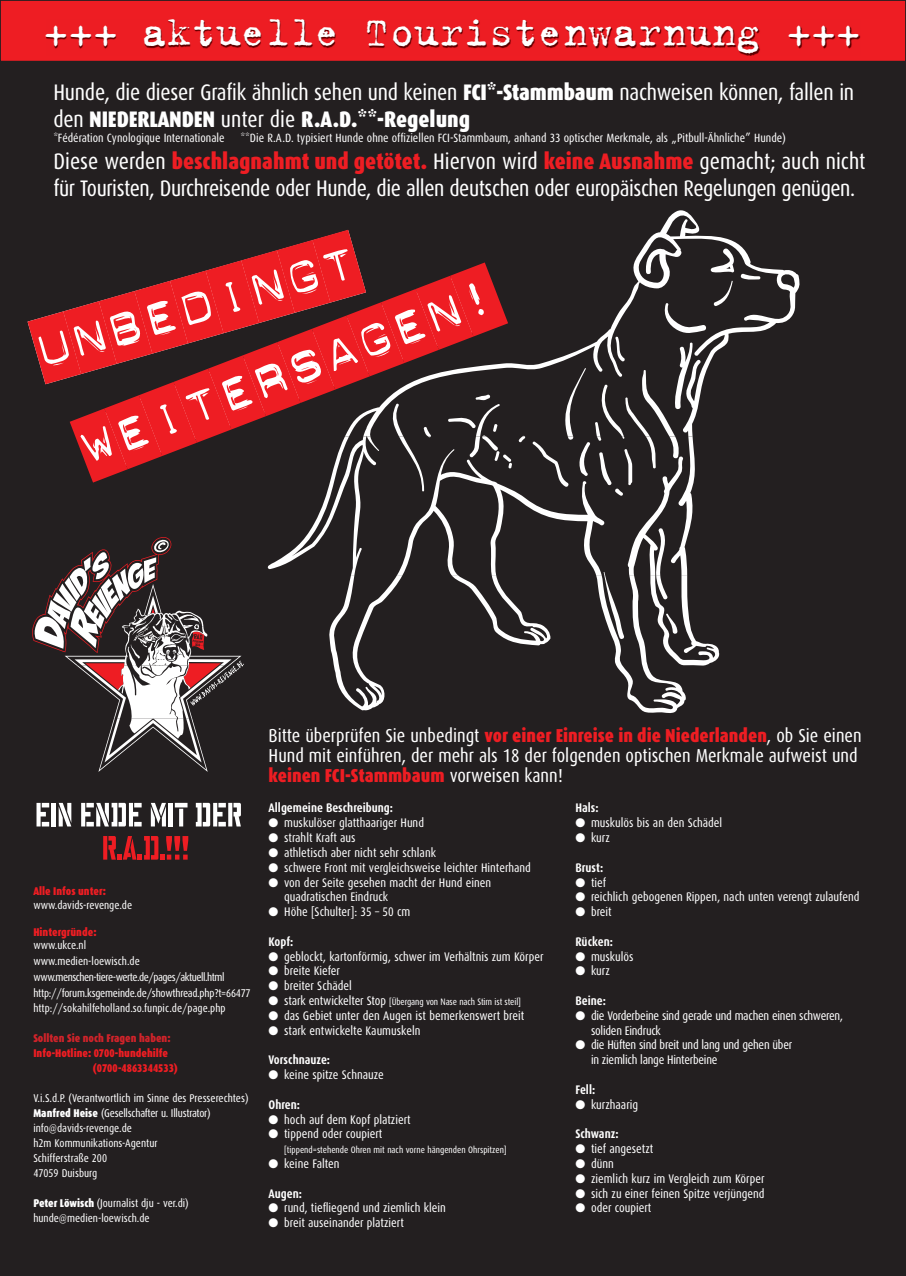
<style>
.page{position:relative;width:906px;height:1276px;background:#fff}
.page>*{position:absolute;margin:0;border:0;box-sizing:border-box;transform-origin:0 0}
.t1{font:45px "Trixie Text";color:#fff}
.t2{font:22.5px/27px "Dax Condensed";letter-spacing:-.02em;color:#fff}
.t3{font:18.75px/20.2px "Dax Condensed";color:#fff}
.t4{font:12.45px/14.8px "Dax Condensed";color:#fff}
.t5{font:12.45px/14.8px "Dax Condensed";letter-spacing:-.02em;color:#fff}
.t6{font:700 12.45px "Dax Condensed";color:#fff}
.t7{font:12px "Dax Condensed";color:#fff}
.t8{font:11.25px/15px "Dax Condensed";color:#fff}
.t9{font:11.25px/15.8px "Dax Condensed";letter-spacing:-.02em;color:#fff}
.t10{font:900 11.25px/15px "Dax Condensed";color:#ee1d23}
.t11{font:900 11.25px "Dax Condensed";color:#d1232a}
.t12{font:9.38px "Dax Condensed";color:#fff}
.s1{font-weight:900}
.s2{font-weight:900;color:#ee1d23}
.s3{font-size:12.45px}
</style>
<div class="page">
<div style="left:0;top:0;width:905px;height:1275px;background:#231f20"></div>
<svg style="left:329px;top:575px;width:391px;height:138px"></svg>
<svg style="left:267px;top:436px;width:428px;height:139px"></svg>
<svg style="left:520px;top:210px;width:280px;height:226px"></svg>
<svg style="left:37px;top:803px;width:12px;height:23px"></svg>
<hr style="left:52px;top:803px;width:4px;height:23px;background:#fff">
<svg style="left:59px;top:803px;width:12px;height:23px"></svg>
<svg style="left:81px;top:803px;width:61px;height:23px"></svg>
<svg style="left:151px;top:803px;width:15px;height:23px"></svg>
<hr style="left:169px;top:803px;width:4px;height:23px;background:#fff">
<svg style="left:175px;top:803px;width:12px;height:23px"></svg>
<svg style="left:196px;top:803px;width:45px;height:23px"></svg>
<svg style="left:32px;top:537px;width:212px;height:235px"></svg>
<svg style="left:103px;top:836px;width:85px;height:23px"></svg>
<svg style="left:509px;top:363px;width:11px;height:116px"></svg>
<svg style="left:27px;top:229px;width:482px;height:256px"></svg>
<div style="left:0;top:0;width:905px;height:61px;background:#ee1d23"></div>
<div style="left:0;top:0;width:906px;height:62px;border:1px solid #231f20"></div>
<img style="left:46px;top:20px;width:814px;height:36px">
<h1 class="t1" style="left:43px;top:6px;width:818px">+++ aktuelle Touristenwarnung +++</h1>
<h2 class="t2" style="left:53px;top:79px;width:802px">Hunde, die dieser Grafik ähnlich sehen und keinen <span class="s1">FCI*-Stammbaum</span> nachweisen können, fallen in den <span class="s1">NIEDERLANDEN</span> unter die <span class="s1">R.A.D.**-Regelung</span></h2>
<p class="t7" style="left:53px;top:131px;width:173px">*Fédération Cynologique Internationale</p>
<p class="t7" style="left:241px;top:131px;width:547px">**Die R.A.D. typisiert Hunde ohne offiziellen FCI-Stammbaum, anhand 33 optischer Merkmale, als „Pitbull-Ähnliche” Hunde)</p>
<h2 class="t2" style="left:53px;top:148px;width:813px">Diese werden <span class="s2">beschlagnahmt und getötet.</span> Hiervon wird <span class="s2">keine Ausnahme</span> gemacht; auch nicht für Touristen, Durchreisende oder Hunde, die allen deutschen oder europäischen Regelungen genügen.</h2>
<p class="t10" style="left:33px;top:884px;width:74px">Alle Infos unter:</p>
<p class="t8" style="left:33px;top:897px;width:100px">www.davids-revenge.de</p>
<p class="t10" style="left:33px;top:924px;width:65px">Hintergründe:</p>
<p class="t9" style="left:33px;top:937px;width:219px">www.ukce.nl<br>www.medien-loewisch.de www.menschen-tiere-werte.de/pages/aktuell.html http://forum.ksgemeinde.de/showthread.php?t=66477 http://sokahilfeholland.so.funpic.de/page.php</p>
<p class="t11" style="left:33px;top:1032px;width:139px">Sollten Sie noch Fragen haben:</p>
<p class="t10" style="left:93px;top:1046px;width:86px;text-indent:-59px">Info-Hotline: 0700-hundehilfe (0700-4863344533)</p>
<p class="t8" style="left:33px;top:1091px;width:217px">V.i.S.d.P. (Verantwortlich im Sinne des Presserechtes)<br><span class="s1">Manfred Heise</span> (Gesellschafter u. Illustrator) info@davids-revenge.de<br>h2m Kommunikations-Agentur<br>Schifferstraße 200<br>47059 Duisburg</p>
<p class="t8" style="left:33px;top:1196px;width:157px"><span class="s1">Peter Löwisch</span> (Journalist dju - ver.di) hunde@medien-loewisch.de</p>
<h3 class="t3" style="left:268px;top:725px;width:594px">Bitte überprüfen Sie unbedingt <span class="s2">vor einer Einreise in die Niederlanden</span>, ob Sie einen<br>Hund mit einführen, der mehr als 18 der folgenden optischen Merkmale aufweist und <span class="s2">keinen FCI-Stammbaum</span> vorweisen kann!</h3>
<p class="t6" style="left:268px;top:801px;width:126px">Allgemeine Beschreibung:</p>
<p class="t4" style="left:268px;top:815px;width:157px">● muskulöser glatthaariger Hund</p>
<p class="t4" style="left:268px;top:830px;width:88px">● strahlt Kraft aus</p>
<p class="t4" style="left:268px;top:845px;width:169px">● athletisch aber nicht sehr schlank</p>
<p class="t4" style="left:268px;top:860px;width:264px">● schwere Front mit vergleichsweise leichter Hinterhand</p>
<p class="t4" style="left:284px;top:875px;width:208px;text-indent:-16px">● von der Seite gesehen macht der Hund einen quadratischen Eindruck</p>
<p class="t4" style="left:268px;top:904px;width:143px">● Höhe [Schulter]: 35 – 50 cm</p>
<p class="t6" style="left:268px;top:934px;width:26px">Kopf:</p>
<p class="t4" style="left:268px;top:949px;width:276px">● geblockt, kartonförmig, schwer im Verhältnis zum Körper</p>
<p class="t4" style="left:268px;top:964px;width:73px">● breite Kiefer</p>
<p class="t4" style="left:268px;top:978px;width:85px">● breiter Schädel</p>
<p class="t12" style="left:268px;top:996px;width:254px">● <span class="s3">stark entwickelter Stop</span> [Übergang von Nase nach Stirn ist steil]</p>
<p class="t4" style="left:268px;top:1008px;width:257px">● das Gebiet unter den Augen ist bemerkenswert breit</p>
<p class="t4" style="left:268px;top:1023px;width:153px">● stark entwickelte Kaumuskeln</p>
<p class="t6" style="left:268px;top:1053px;width:63px">Vorschnauze:</p>
<p class="t4" style="left:268px;top:1067px;width:117px">● keine spitze Schnauze</p>
<p class="t6" style="left:268px;top:1097px;width:33px">Ohren:</p>
<p class="t4" style="left:268px;top:1112px;width:144px">● hoch auf dem Kopf platziert</p>
<p class="t4" style="left:268px;top:1126px;width:115px">● tippend oder coupiert</p>
<p class="t12" style="left:284px;top:1144px;width:224px">[tippend=stehende Ohren mit nach vorne hängenden Ohrspitzen]</p>
<p class="t4" style="left:268px;top:1156px;width:73px">● keine Falten</p>
<p class="t6" style="left:268px;top:1186px;width:35px">Augen:</p>
<p class="t4" style="left:268px;top:1200px;width:179px">● rund, tiefliegend und ziemlich klein</p>
<p class="t4" style="left:268px;top:1215px;width:137px">● breit auseinander platziert</p>
<p class="t6" style="left:575px;top:801px;width:25px">Hals:</p>
<p class="t4" style="left:575px;top:815px;width:148px">● muskulös bis an den Schädel</p>
<p class="t4" style="left:575px;top:830px;width:36px">● kurz</p>
<p class="t6" style="left:575px;top:860px;width:29px">Brust:</p>
<p class="t4" style="left:575px;top:875px;width:32px">● tief</p>
<p class="t4" style="left:575px;top:890px;width:285px">● reichlich gebogenen Rippen, nach unten verengt zulaufend</p>
<p class="t4" style="left:575px;top:904px;width:38px">● breit</p>
<p class="t6" style="left:575px;top:934px;width:39px">Rücken:</p>
<p class="t4" style="left:575px;top:949px;width:60px">● muskulös</p>
<p class="t4" style="left:575px;top:964px;width:36px">● kurz</p>
<p class="t6" style="left:575px;top:994px;width:32px">Beine:</p>
<p class="t5" style="left:591px;top:1008px;width:253px;text-indent:-16px">● die Vorderbeine sind gerade und machen einen schweren, soliden Eindruck</p>
<p class="t5" style="left:591px;top:1038px;width:203px;text-indent:-16px">● die Hüften sind breit und lang und gehen über in ziemlich lange Hinterbeine</p>
<p class="t6" style="left:575px;top:1082px;width:21px">Fell:</p>
<p class="t4" style="left:575px;top:1097px;width:64px">● kurzhaarig</p>
<p class="t6" style="left:575px;top:1127px;width:45px">Schwanz:</p>
<p class="t4" style="left:575px;top:1141px;width:79px">● tief angesetzt</p>
<p class="t4" style="left:575px;top:1156px;width:40px">● dünn</p>
<p class="t4" style="left:575px;top:1171px;width:191px">● ziemlich kurz im Vergleich zum Körper</p>
<p class="t4" style="left:575px;top:1186px;width:191px">● sich zu einer feinen Spitze verjüngend</p>
<p class="t4" style="left:575px;top:1200px;width:77px">● oder coupiert</p>
</div>
